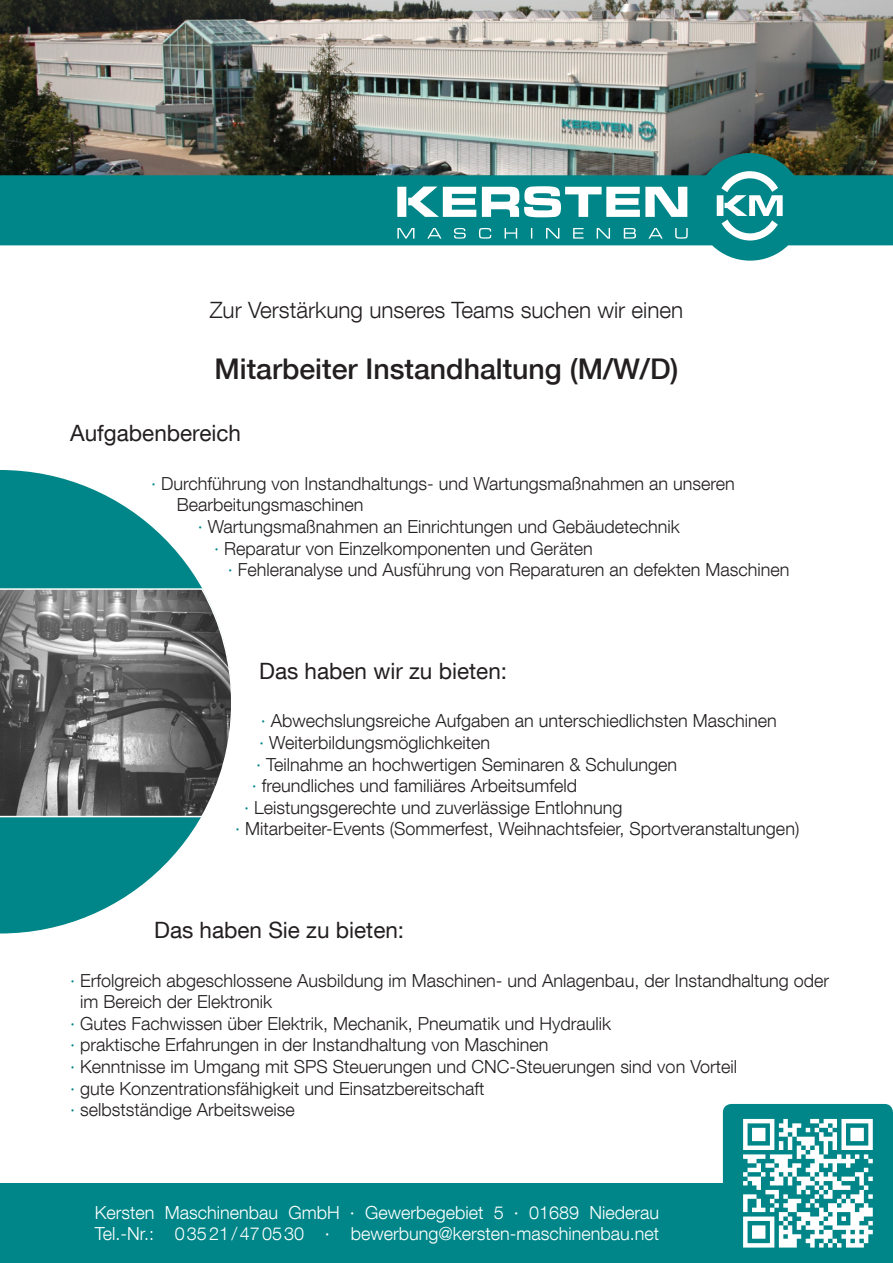
<style>
.page{position:relative;width:893px;height:1263px;background:#fff}
.page>*{position:absolute;margin:0;border:0;box-sizing:border-box;transform-origin:0 0}
.t1{font:500 28.5px "Helvetica Neue LT Com";color:#231f20}
.t2{font:22.5px "Helvetica Neue LT Com";color:#231f20}
.t3{font:300 22.5px "Helvetica Neue LT Com";color:#231f20}
.t4{font:300 18px "Helvetica Neue LT Com";color:#231f20}
.t5{font:300 18px/21.6px "Helvetica Neue LT Com";color:#fff}
.s1{color:#008688}
</style>
<div class="page">
<img style="left:0;top:0;width:893px;height:153px">
<div style="left:0;top:1183px;width:893px;height:80px;background:#008688"></div>
<div style="left:723px;top:1104px;width:170px;height:158px;background:#008688;border-radius:9px"></div>
<svg style="left:743px;top:1119px;width:130px;height:128px"></svg>
<svg style="left:0;top:153px;width:893px;height:108px;fill:#008688"></svg>
<svg style="left:397px;top:186px;width:290px;height:31px"></svg>
<svg style="left:397px;top:228px;width:291px;height:11px;background:#2b9a9c"></svg>
<svg style="left:717px;top:171px;width:66px;height:70px"></svg>
<svg style="left:0;top:470px;width:202px;height:463px;fill:#008688"></svg>
<svg style="left:0;top:587px;width:232px;height:231px;background:#797a7a"></svg>
<p class="t3" style="left:210px;top:302px;width:475px">Zur Verstärkung unseres Teams suchen wir einen</p>
<h1 class="t1" style="left:214px;top:358px;width:466px">Mitarbeiter Instandhaltung (M/W/D)</h1>
<p class="t2" style="left:70px;top:425px;width:172px">Aufgabenbereich</p>
<p class="t4" style="left:151px;top:477px;width:585px"><span class="s1">·</span> Durchführung von Instandhaltungs- und Wartungsmaßnahmen an unseren</p>
<p class="t4" style="left:177px;top:498px;width:188px">Bearbeitungsmaschinen</p>
<p class="t4" style="left:198px;top:520px;width:484px"><span class="s1">·</span> Wartungsmaßnahmen an Einrichtungen und Gebäudetechnik</p>
<p class="t4" style="left:214px;top:541px;width:380px"><span class="s1">·</span> Reparatur von Einzelkomponenten und Geräten</p>
<p class="t4" style="left:228px;top:563px;width:563px"><span class="s1">·</span> Fehleranalyse und Ausführung von Reparaturen an defekten Maschinen</p>
<p class="t2" style="left:259px;top:662px;width:249px">Das haben wir zu bieten:</p>
<p class="t4" style="left:261px;top:714px;width:518px"><span class="s1">·</span> Abwechslungsreiche Aufgaben an unterschiedlichsten Maschinen</p>
<p class="t4" style="left:259px;top:736px;width:233px"><span class="s1">·</span> Weiterbildungsmöglichkeiten</p>
<p class="t4" style="left:256px;top:757px;width:422px"><span class="s1">·</span> Teilnahme an hochwertigen Seminaren &amp; Schulungen</p>
<p class="t4" style="left:252px;top:779px;width:327px"><span class="s1">·</span> freundliches und familiäres Arbeitsumfeld</p>
<p class="t4" style="left:244px;top:801px;width:380px"><span class="s1">·</span> Leistungsgerechte und zuverlässige Entlohnung</p>
<p class="t4" style="left:235px;top:822px;width:566px"><span class="s1">·</span> Mitarbeiter-Events (Sommerfest, Weihnachtsfeier, Sportveranstaltungen)</p>
<p class="t2" style="left:154px;top:921px;width:252px">Das haben Sie zu bieten:</p>
<p class="t4" style="left:70px;top:973px;width:760px"><span class="s1">·</span> Erfolgreich abgeschlossene Ausbildung im Maschinen- und Anlagenbau, der Instandhaltung oder</p>
<p class="t4" style="left:80px;top:995px;width:194px">im Bereich der Elektronik</p>
<p class="t4" style="left:70px;top:1017px;width:543px"><span class="s1">·</span> Gutes Fachwissen über Elektrik, Mechanik, Pneumatik und Hydraulik</p>
<p class="t4" style="left:70px;top:1038px;width:480px"><span class="s1">·</span> praktische Erfahrungen in der Instandhaltung von Maschinen</p>
<p class="t4" style="left:70px;top:1060px;width:668px"><span class="s1">·</span> Kenntnisse im Umgang mit SPS Steuerungen und CNC-Steuerungen sind von Vorteil</p>
<p class="t4" style="left:70px;top:1081px;width:416px"><span class="s1">·</span> gute Konzentrationsfähigkeit und Einsatzbereitschaft</p>
<p class="t4" style="left:70px;top:1103px;width:226px"><span class="s1">·</span> selbstständige Arbeitsweise</p>
<p class="t5" style="left:95px;top:1203px;width:566px">Kersten Maschinenbau GmbH · Gewerbegebiet 5 · 01689 Niederau<br>Tel.-Nr.: 0 35 21 / 47 05 30 · bewerbung@kersten-maschinenbau.net</p>
</div>
